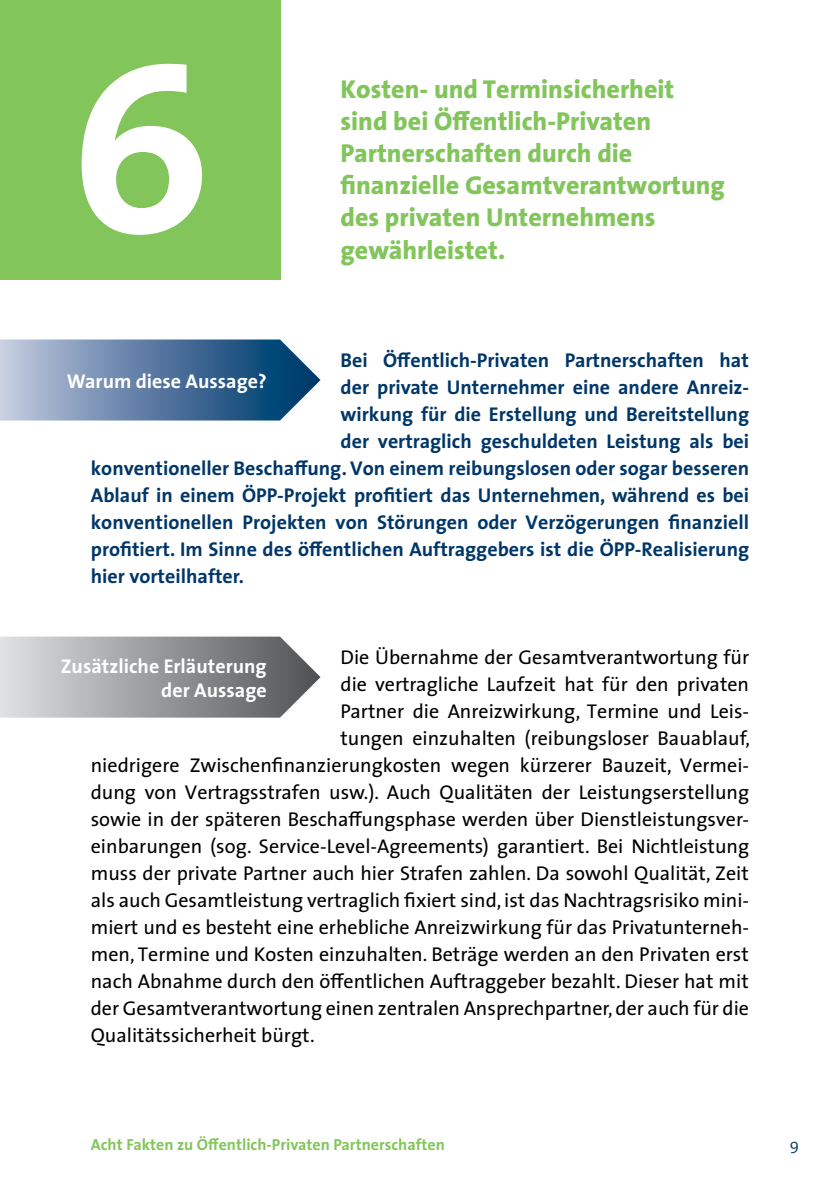
<style>
.page{position:relative;width:840px;height:1191px;background:#fff}
.page>*{position:absolute;margin:0;border:0;box-sizing:border-box;transform-origin:0 0}
.t1{font:246px "The Sans Bold Caps";color:#fff}
.t2{font:800 26px/32px "The Sans";color:#82c55b}
.t3{font:20px "The Sans";color:#000}
.t4{font:700 20px "The Sans";color:#003768}
.t5{font:700 20px/24px "The Sans";color:#fff;text-align:right}
.t6{font:700 16px "The Sans";color:#82c55b}
.t7{font:300 16px "The Sans";color:#003768}
</style>
<div class="page">
<svg style="left:0;top:339px;width:320px;height:81px;background:#6787aa"></svg>
<div style="left:0;top:0;width:280px;height:280px;background:#82c55b"></div>
<svg style="left:0;top:636px;width:320px;height:81px;background:#a2a3a5"></svg>
<h1 class="t1" style="left:69px;top:-57px;width:144px">6</h1>
<h2 class="t2" style="left:340px;top:73px;width:385px">Kosten- und Terminsicherheit sind bei Öffentlich-Privaten<br>Partnerschaften durch die finanzielle Gesamtverantwortung des privaten Unternehmens gewährleistet.</h2>
<p class="t4" style="left:340px;top:343px;width:409px">Bei Öffentlich-Privaten Partnerschaften hat</p>
<p class="t4" style="left:340px;top:370px;width:410px">der private Unternehmer eine andere Anreiz-</p>
<p class="t4" style="left:340px;top:397px;width:410px">wirkung für die Erstellung und Bereitstellung</p>
<p class="t4" style="left:340px;top:424px;width:410px">der vertraglich geschuldeten Leistung als bei</p>
<p class="t4" style="left:91px;top:451px;width:659px">konventioneller Beschaffung. Von einem reibungslosen oder sogar besseren</p>
<p class="t4" style="left:91px;top:478px;width:659px">Ablauf in einem ÖPP-Projekt profitiert das Unternehmen, während es bei</p>
<p class="t4" style="left:91px;top:505px;width:659px">konventionellen Projekten von Störungen oder Verzögerungen finanziell</p>
<p class="t4" style="left:91px;top:532px;width:659px">profitiert. Im Sinne des öffentlichen Auftraggebers ist die ÖPP-Realisierung</p>
<p class="t4" style="left:91px;top:559px;width:154px">hier vorteilhafter.</p>
<p class="t5" style="left:67px;top:368px;width:201px">Warum diese Aussage?</p>
<p class="t3" style="left:340px;top:640px;width:410px">Die Übernahme der Gesamtverantwortung für</p>
<p class="t3" style="left:340px;top:667px;width:410px">die vertragliche Laufzeit hat für den privaten</p>
<p class="t3" style="left:340px;top:694px;width:410px">Partner die Anreizwirkung, Termine und Leis-</p>
<p class="t3" style="left:340px;top:721px;width:411px">tungen einzuhalten (reibungsloser Bauablauf,</p>
<p class="t3" style="left:91px;top:748px;width:659px">niedrigere Zwischenfinanzierungkosten wegen kürzerer Bauzeit, Vermei-</p>
<p class="t3" style="left:91px;top:775px;width:659px">dung von Vertragsstrafen usw.). Auch Qualitäten der Leistungserstellung</p>
<p class="t3" style="left:91px;top:802px;width:659px">sowie in der späteren Beschaffungsphase werden über Dienstleistungsver-</p>
<p class="t3" style="left:91px;top:829px;width:659px">einbarungen (sog. Service-Level-Agreements) garantiert. Bei Nichtleistung</p>
<p class="t3" style="left:91px;top:856px;width:659px">muss der private Partner auch hier Strafen zahlen. Da sowohl Qualität, Zeit</p>
<p class="t3" style="left:91px;top:883px;width:659px">als auch Gesamtleistung vertraglich fixiert sind, ist das Nachtragsrisiko mini-</p>
<p class="t3" style="left:91px;top:910px;width:659px">miert und es besteht eine erhebliche Anreizwirkung für das Privatunterneh-</p>
<p class="t3" style="left:91px;top:937px;width:659px">men, Termine und Kosten einzuhalten. Beträge werden an den Privaten erst</p>
<p class="t3" style="left:91px;top:964px;width:659px">nach Abnahme durch den öffentlichen Auftraggeber bezahlt. Dieser hat mit</p>
<p class="t3" style="left:91px;top:991px;width:659px">der Gesamtverantwortung einen zentralen Ansprechpartner, der auch für die</p>
<p class="t3" style="left:91px;top:1018px;width:225px">Qualitätssicherheit bürgt.</p>
<p class="t5" style="left:61px;top:653px;width:207px">Zusätzliche Erläuterung der Aussage</p>
<p class="t6" style="left:91px;top:1131px;width:355px">Acht Fakten zu Öffentlich-Privaten Partnerschaften</p>
<p class="t7" style="left:789px;top:1131px;width:11px">9</p>
</div>
